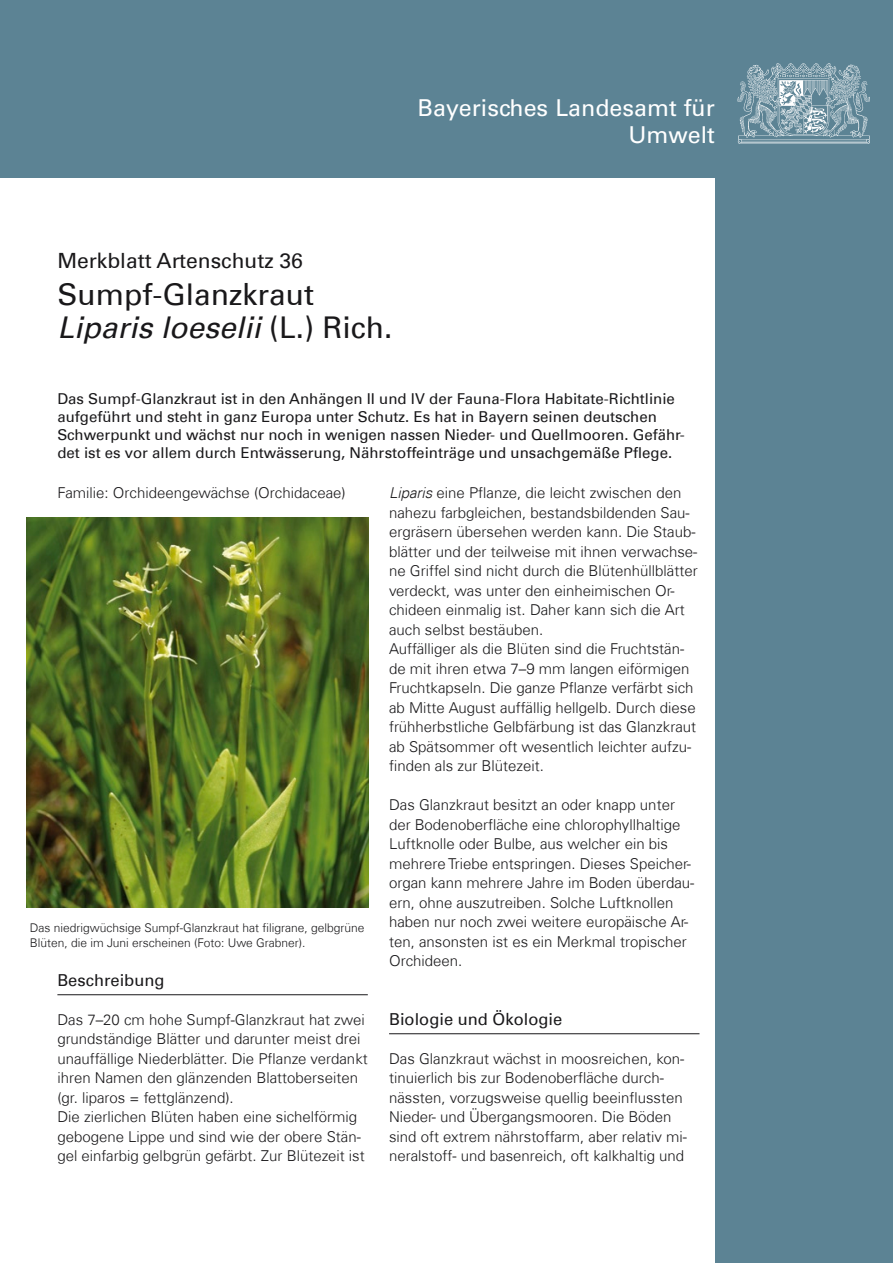
<style>
.page{position:relative;width:893px;height:1263px;background:#5c8394}
.page>*{position:absolute;margin:0;border:0;box-sizing:border-box;transform-origin:0 0}
.t1{font:30px/33px "Univers Com 55 Roman";color:#19181a}
.BayLandesamt-neben_W{font:23.25px/27.8px "Univers LT Std";color:#fff;text-align:right}
.Artenschutznr{font:21px "Univers Com 55 Roman";color:#19181a}
.t2{font:16.5px "Univers Com 55 Roman";color:#19181a}
.Fließtext{font:300 15px/19.5px "Univers Com 45";color:#19181a}
.Vorspann{font:15px/18px "Univers Com 55 Roman";color:#19181a}
.t3{font:300 12px/14.4px "Univers Com 45";color:#19181a}
.s1{font-family:"Univers Com 55";font-style:italic}
.s2{font-style:italic}
</style>
<div class="page">
<div style="left:0;top:179px;width:714px;height:1084px;background:#fff"></div>
<img style="left:737px;top:63px;width:132px;height:80px">
<hr style="left:57px;top:994px;width:311px;height:1px;background:#19181a">
<img style="left:27px;top:518px;width:341px;height:390px">
<hr style="left:389px;top:1033px;width:310px;height:1px;background:#19181a">
<h3 class="BayLandesamt-neben_W" style="left:418px;top:94px;width:299px">Bayerisches Landesamt für<br>Umwelt</h3>
<h2 class="Artenschutznr" style="left:57px;top:248px;width:247px">Merkblatt Artenschutz 36</h2>
<h2 class="t1" style="left:57px;top:278px;width:337px">Sumpf-Glanzkraut<br><span class="s1">Liparis loeselii</span> (L.) Rich.</h2>
<p class="Vorspann" style="left:57px;top:389px;width:629px">Das Sumpf-Glanzkraut ist in den Anhängen II und IV der Fauna-Flora Habitate-Richtlinie aufgeführt und steht in ganz Europa unter Schutz. Es hat in Bayern seinen deutschen Schwerpunkt und wächst nur noch in wenigen nassen Nieder- und Quellmooren. Gefähr&shy;det ist es vor allem durch Entwässerung, Nährstoffeinträge und unsachgemäße Pflege.</p>
<h3 class="Fließtext" style="left:57px;top:483px;width:290px">Familie: Orchideengewächse (Orchidaceae)</h3>
<p class="Fließtext" style="left:389px;top:483px;width:310px"><span class="s2">Liparis</span> eine Pflanze, die leicht zwischen den nahezu farbgleichen, bestandsbildenden Sau&shy;ergräsern übersehen werden kann. Die Staub&shy;blätter und der teilweise mit ihnen verwachse&shy;ne Griffel sind nicht durch die Blütenhüllblätter verdeckt, was unter den einheimischen Or&shy;chideen einmalig ist. Daher kann sich die Art auch selbst bestäuben.</p>
<p class="Fließtext" style="left:389px;top:639px;width:309px">Auffälliger als die Blüten sind die Fruchtstän&shy;de mit ihren etwa 7–9 mm langen eiförmigen Fruchtkapseln. Die ganze Pflanze verfärbt sich ab Mitte August auffällig hellgelb. Durch diese frühherbstliche Gelbfärbung ist das Glanzkraut ab Spätsommer oft wesentlich leichter aufzu&shy;finden als zur Blütezeit.</p>
<p class="Fließtext" style="left:389px;top:795px;width:307px">Das Glanzkraut besitzt an oder knapp unter der Bodenoberfläche eine chlorophyllhaltige Luftknolle oder Bulbe, aus welcher ein bis mehrere Triebe entspringen. Dieses Speicher&shy;organ kann mehrere Jahre im Boden überdau&shy;ern, ohne auszutreiben. Solche Luftknollen haben nur noch zwei weitere europäische Ar&shy;ten, ansonsten ist es ein Merkmal tropischer Orchideen.</p>
<p class="t3" style="left:30px;top:921px;width:336px">Das niedrigwüchsige Sumpf-Glanzkraut hat filigrane, gelbgrüne<br>Blüten, die im Juni erscheinen (Foto: Uwe Grabner).</p>
<h3 class="t2" style="left:57px;top:970px;width:109px">Beschreibung</h3>
<p class="Fließtext" style="left:57px;top:1010px;width:312px">Das 7–20 cm hohe Sumpf-Glanzkraut hat zwei grundständige Blätter und darunter meist drei unauffällige Niederblätter. Die Pflanze verdankt ihren Namen den glänzenden Blattoberseiten (gr. liparos = fettglänzend).</p>
<p class="Fließtext" style="left:57px;top:1107px;width:309px">Die zierlichen Blüten haben eine sichelförmig gebogene Lippe und sind wie der obere Stän&shy;gel einfarbig gelbgrün gefärbt. Zur Blütezeit ist</p>
<h3 class="t2" style="left:389px;top:1009px;width:175px">Biologie und Ökologie</h3>
<p class="Fließtext" style="left:389px;top:1049px;width:299px">Das Glanzkraut wächst in moosreichen, kon&shy;tinuierlich bis zur Bodenoberfläche durch&shy;nässten, vorzugsweise quellig beeinflussten Nieder- und Übergangsmooren. Die Böden sind oft extrem nährstoffarm, aber relativ mi&shy;neralstoff- und basenreich, oft kalkhaltig und</p>
</div>
